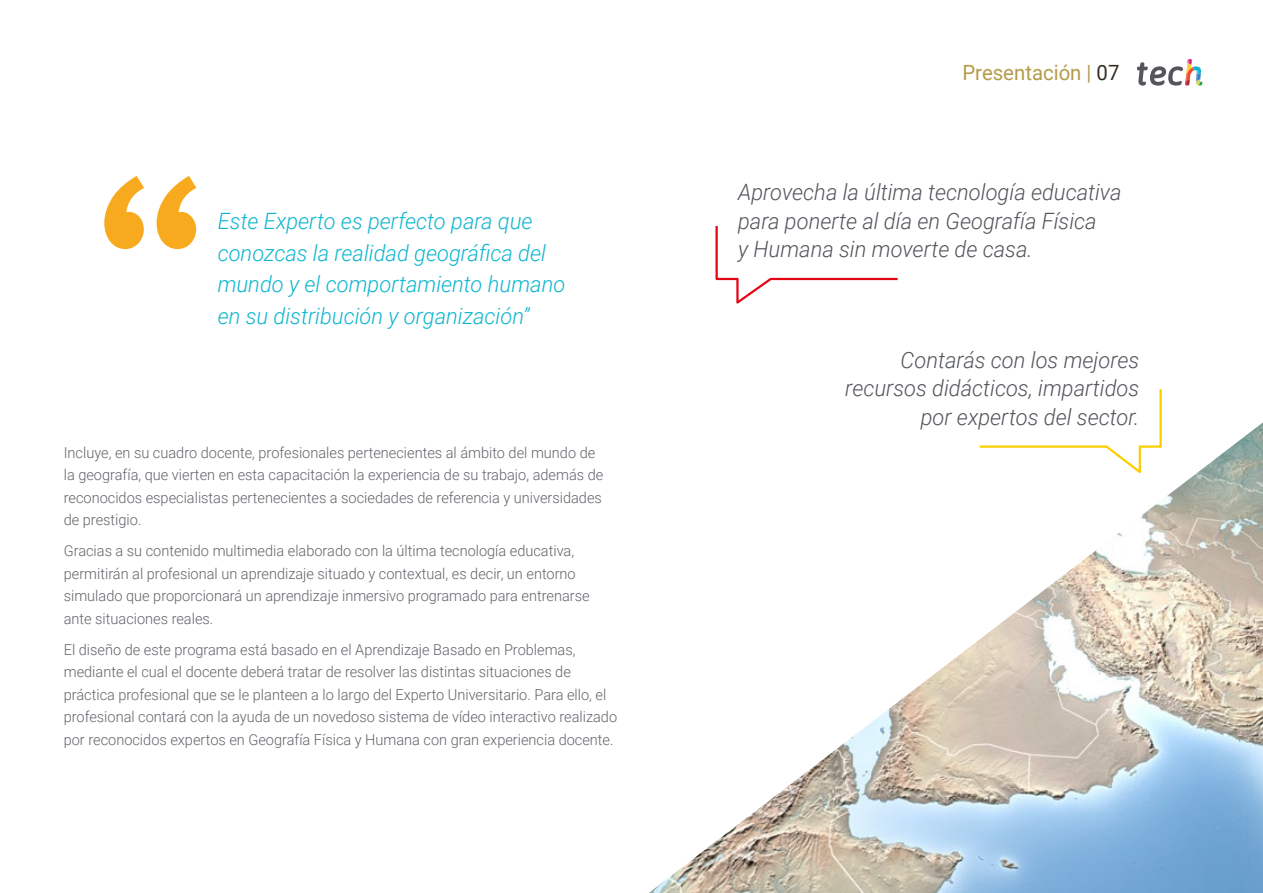
<style>
.page{position:relative;width:1263px;height:893px;background:#fff}
.page>*{position:absolute;margin:0;border:0;box-sizing:border-box;transform-origin:0 0}
.t1{font:italic 300 22.5px/28.5px "Roboto";color:#52555b;text-align:right}
.t2{font:italic 300 22.5px/31.5px "Roboto";color:#0fb6cf}
.t3{font:21px "Roboto";color:#b49c4b}
.t4{font:300 15px/22.5px "Roboto";color:#61646a}
.s1{color:#312e20}
</style>
<div class="page">
<svg style="left:104px;top:176px;width:92px;height:73px"></svg>
<svg style="left:1159px;top:389px;width:3px;height:33px"></svg>
<svg style="left:715px;top:226px;width:183px;height:78px"></svg>
<img style="left:649px;top:422px;width:614px;height:471px">
<svg style="left:1137px;top:59px;width:65px;height:27px"></svg>
<h1 class="t2" style="left:218px;top:204px;width:349px">Este Experto es perfecto para que conozcas la realidad geográfica del mundo y el comportamiento humano en su distribución y organización”</h1>
<p class="t4" style="left:64px;top:441px;width:541px">Incluye, en su cuadro docente, profesionales pertenecientes al ámbito del mundo de la geografía, que vierten en esta capacitación la experiencia de su trabajo, además de reconocidos especialistas pertenecientes a sociedades de referencia y universidades de prestigio.</p>
<p class="t4" style="left:64px;top:539px;width:527px">Gracias a su contenido multimedia elaborado con la última tecnología educativa, permitirán al profesional un aprendizaje situado y contextual, es decir, un entorno simulado que proporcionará un aprendizaje inmersivo programado para entrenarse ante situaciones reales.</p>
<p class="t4" style="left:64px;top:638px;width:555px">El diseño de este programa está basado en el Aprendizaje Basado en Problemas, mediante el cual el docente deberá tratar de resolver las distintas situaciones de práctica profesional que se le planteen a lo largo del Experto Universitario. Para ello, el profesional contará con la ayuda de un novedoso sistema de vídeo interactivo realizado por reconocidos expertos en Geografía Física y Humana con gran experiencia docente.</p>
<h2 class="t3" style="left:962px;top:57px;width:159px">Presentación | <span class="s1">07</span></h2>
<h1 class="t1" style="left:738px;top:177px;width:385px;text-align:left">Aprovecha la última tecnología educativa para ponerte al día en Geografía Física<br>y Humana sin moverte de casa.</h1>
<h1 class="t1" style="left:845px;top:345px;width:296px">Contarás con los mejores recursos didácticos, impartidos por expertos del sector.</h1>
</div>
